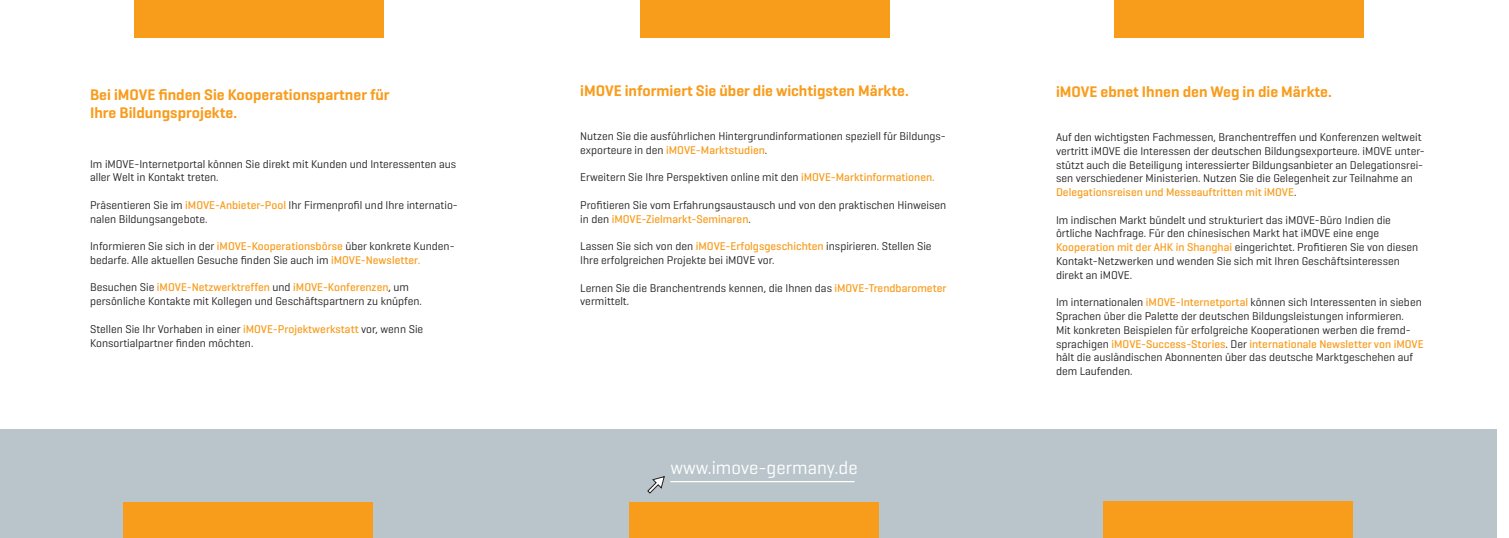
<style>
.page{position:relative;width:1509px;height:538px;background:#fff}
.page>*{position:absolute;margin:0;border:0;box-sizing:border-box;transform-origin:0 0}
.t1{font:18.75px "Geogrotesque";color:#fff}
.t2{font:600 15.62px/18.8px "Geogrotesque";color:#f89c1c}
.t3{font:11.5px/13.8px "Geogrotesque";color:#231f20}
.s1{font-weight:500;color:#f89c1c}
</style>
<div class="page">
<div style="left:0;top:429px;width:1497px;height:109px;background:#bac5cb"></div>
<svg style="left:647px;top:476px;width:18px;height:18px"></svg>
<hr style="left:670px;top:481px;width:184px;height:1px;background:#fff">
<div style="left:135px;top:0;width:249px;height:37px;background:#f89c1c"></div>
<div style="left:124px;top:502px;width:249px;height:36px;background:#f89c1c"></div>
<div style="left:640px;top:0;width:250px;height:37px;background:#f89c1c"></div>
<div style="left:630px;top:502px;width:249px;height:36px;background:#f89c1c"></div>
<div style="left:1114px;top:0;width:249px;height:37px;background:#f89c1c"></div>
<div style="left:1103px;top:501px;width:249px;height:37px;background:#f89c1c"></div>
<h1 class="t2" style="left:90px;top:85px;width:301px">Bei iMOVE fnden Sie Kooperationspartner für<br>Ihre Bildungsprojekte.</h1>
<p class="t3" style="left:90px;top:156px;width:368px">Im iMOVE-Internetportal können Sie direkt mit Kunden und Interessenten aus aller Welt in Kontakt treten.</p>
<p class="t3" style="left:90px;top:198px;width:369px">Präsentieren Sie im <span class="s1">iMOVE-Anbieter-Pool</span> Ihr Firmenprofl und Ihre internatio&shy;nalen Bildungsangebote.</p>
<p class="t3" style="left:90px;top:239px;width:366px">Informieren Sie sich in der <span class="s1">iMOVE-Kooperationsbörse</span> über konkrete Kunden&shy;bedarfe. Alle aktuellen Gesuche fnden Sie auch im <span class="s1">iMOVE-Newsletter.</span></p>
<p class="t3" style="left:90px;top:280px;width:333px">Besuchen Sie <span class="s1">iMOVE-Netzwerktreffen</span> und <span class="s1">iMOVE-Konferenzen</span>, um persönliche Kontakte mit Kollegen und Geschäftspartnern zu knüpfen.</p>
<p class="t3" style="left:90px;top:322px;width:335px">Stellen Sie Ihr Vorhaben in einer <span class="s1">iMOVE-Projektwerkstatt</span> vor, wenn Sie<br>Konsortialpartner fnden möchten.</p>
<h1 class="t2" style="left:580px;top:81px;width:330px">iMOVE informiert Sie über die wichtigsten Märkte.</h1>
<p class="t3" style="left:580px;top:129px;width:367px">Nutzen Sie die ausführlichen Hintergrundinformationen speziell für Bildungs&shy;exporteure in den <span class="s1">iMOVE-Marktstudien</span>.</p>
<p class="t3" style="left:580px;top:170px;width:356px">Erweitern Sie Ihre Perspektiven online mit den <span class="s1">iMOVE-Marktinformationen.</span></p>
<p class="t3" style="left:580px;top:198px;width:368px">Proftieren Sie vom Erfahrungsaustausch und von den praktischen Hinweisen in den <span class="s1">iMOVE-Zielmarkt-Seminaren</span>.</p>
<p class="t3" style="left:580px;top:239px;width:353px">Lassen Sie sich von den <span class="s1">iMOVE-Erfolgsgeschichten</span> inspirieren. Stellen Sie<br>Ihre erfolgreichen Projekte bei iMOVE vor.</p>
<p class="t3" style="left:580px;top:280px;width:368px">Lernen Sie die Branchentrends kennen, die Ihnen das <span class="s1">iMOVE-Trendbarometer </span>vermittelt.</p>
<p class="t1" style="left:670px;top:455px;width:189px">www.imove-germany.de</p>
<h1 class="t2" style="left:1056px;top:82px;width:277px">iMOVE ebnet Ihnen den Weg in die Märkte.</h1>
<p class="t3" style="left:1056px;top:130px;width:370px">Auf den wichtigsten Fachmessen, Branchentreffen und Konferenzen weltweit vertritt iMOVE die Interessen der deutschen Bildungsexporteure. iMOVE unter&shy;stützt auch die Beteiligung interessierter Bildungsanbieter an Delegationsrei&shy;sen verschiedener Ministerien. Nutzen Sie die Gelegenheit zur Teilnahme an <span class="s1">Delegationsreisen und Messeauftritten mit iMOVE</span>.</p>
<p class="t3" style="left:1056px;top:213px;width:364px">Im indischen Markt bündelt und strukturiert das iMOVE-Büro Indien die örtliche Nachfrage. Für den chinesischen Markt hat iMOVE eine enge <span class="s1">Kooperation mit der AHK in Shanghai</span> eingerichtet. Proftieren Sie von diesen Kontakt-Netzwerken und wenden Sie sich mit Ihren Geschäftsinteressen direkt an iMOVE.</p>
<p class="t3" style="left:1056px;top:295px;width:369px">Im internationalen <span class="s1">iMOVE-Internetportal</span> können sich Interessenten in sieben Sprachen über die Palette der deutschen Bildungsleistungen informieren.<br>Mit konkreten Beispielen für erfolgreiche Kooperationen werben die fremd&shy;sprachigen <span class="s1">iMOVE-Success-Stories</span>. Der <span class="s1">internationale Newsletter von iMOVE </span>hält die ausländischen Abonnenten über das deutsche Marktgeschehen auf dem Laufenden.</p>
</div>
